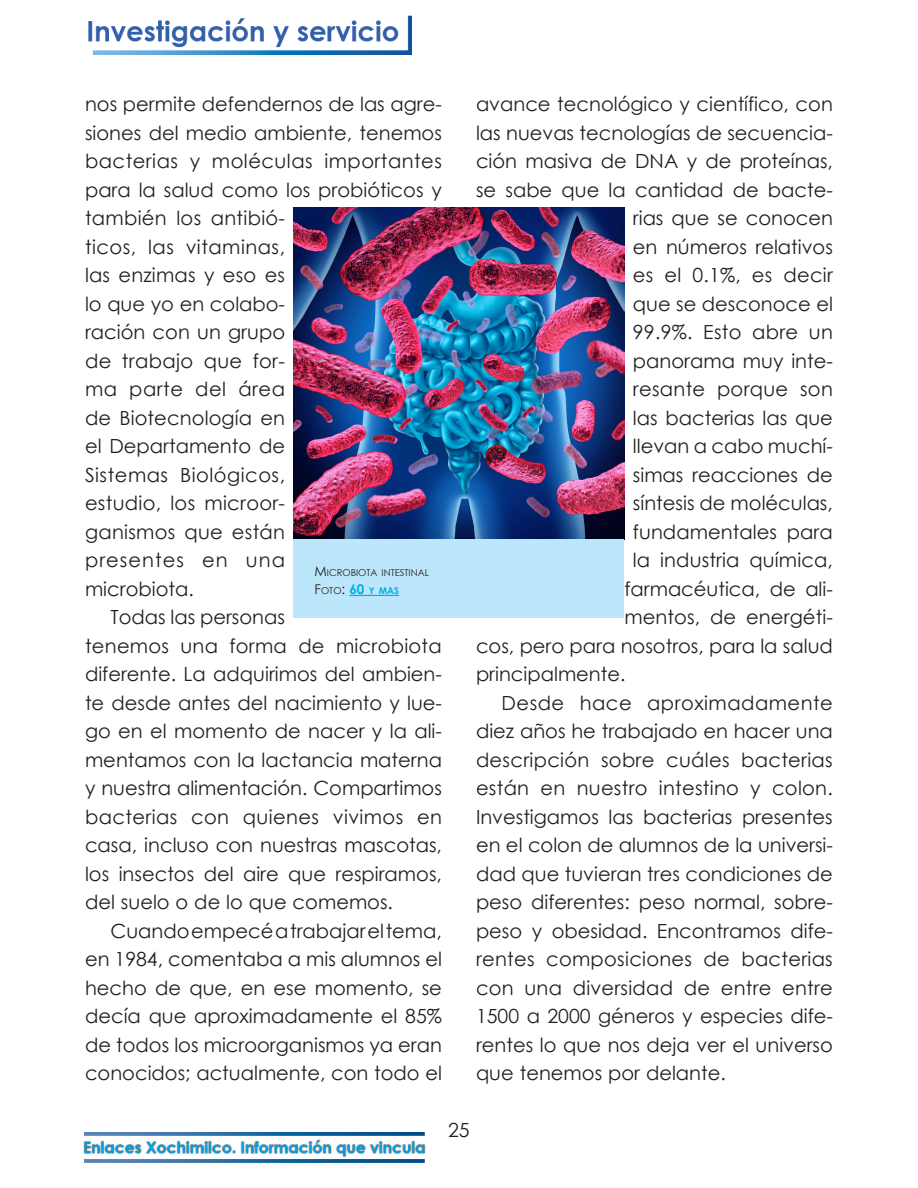
<style>
.page{position:relative;width:918px;height:1188px;background:#fff}
.page>*{position:absolute;margin:0;border:0;box-sizing:border-box;transform-origin:0 0}
.cuerpoArticulos{font:19.5px/28.5px "Century Gothic";color:#231f20;text-align:justify}
.cuerpoArticulos_sin{font:19.5px/28.5px "Century Gothic";letter-spacing:.01em;color:#231f20}
.pies_de_foto_2alinea{font:9.45px "Century Gothic";color:#231f20}
.pies_de_foto_2alinea-2{font:700 9.45px "Century Gothic";color:#00aeef}
.s1{font-size:13.5px}
.s2{font-weight:400;font-size:13.5px;color:#231f20}
.s3{font-weight:400;color:#231f20}
</style>
<div class="page">
<img style="left:88px;top:15px;width:323px;height:39px">
<img style="left:83px;top:1132px;width:343px;height:31px">
<img style="left:294px;top:208px;width:330px;height:332px">
<div style="left:294px;top:540px;width:330px;height:78px;background:#bce6fa"></div>
<hr style="left:349px;top:595px;width:50px;height:1px;background:#00aeef">
<p class="cuerpoArticulos_sin" style="left:85px;top:89px;width:359px">nos permite defendernos de las agre&shy;siones del medio ambiente, tenemos bacterias y moléculas importantes para la salud como los probióticos y también los antibió-<br>ticos, las vitaminas,<br>las enzimas y eso es<br>lo que yo en colabo-<br>ración con un grupo<br>de trabajo que for-<br>ma parte del área<br>de Biotecnología en<br>el Departamento de<br>Sistemas Biológicos,<br>estudio, los microor-<br>ganismos que están<br>presentes en una<br>microbiota.</p>
<p class="cuerpoArticulos" style="left:85px;top:602px;width:358px;text-align:left;text-indent:26px">Todas las personas<br>tenemos una forma de microbiota diferente. La adquirimos del ambien&shy;te desde antes del nacimiento y lue&shy;go en el momento de nacer y la ali&shy;mentamos con la lactancia materna y nuestra alimentación. Compartimos bacterias con quienes vivimos en casa, incluso con nuestras mascotas, los insectos del aire que respiramos, del suelo o de lo que comemos.</p>
<p class="cuerpoArticulos" style="left:85px;top:916px;width:358px;text-indent:26px">Cuando empecé a trabajar el tema, en 1984, comentaba a mis alumnos el hecho de que, en ese momento, se decía que aproximadamente el 85% de todos los microorganismos ya eran conocidos; actualmente, con todo el</p>
<p class="pies_de_foto_2alinea" style="left:315px;top:566px;width:116px"><span class="s1">M</span> ICROBIOTA INTESTINAL</p>
<p class="pies_de_foto_2alinea-2" style="left:315px;top:584px;width:86px"><span class="s2">F</span><span class="s3">OTO</span><span class="s2">:</span> <span class="s1">60</span> Y MAS</p>
<p class="cuerpoArticulos" style="left:476px;top:89px;width:358px">avance tecnológico y científico, con</p>
<p class="cuerpoArticulos" style="left:476px;top:118px;width:358px">las nuevas tecnologías de secuencia-</p>
<p class="cuerpoArticulos" style="left:476px;top:146px;width:358px">ción masiva de DNA y de proteínas,</p>
<p class="cuerpoArticulos" style="left:476px;top:175px;width:358px">se sabe que la cantidad de bacte-</p>
<p class="cuerpoArticulos" style="left:633px;top:203px;width:202px">rias que se conocen</p>
<p class="cuerpoArticulos" style="left:633px;top:232px;width:202px">en números relativos</p>
<p class="cuerpoArticulos" style="left:633px;top:260px;width:202px">es el 0.1%, es decir</p>
<p class="cuerpoArticulos" style="left:633px;top:289px;width:202px">que se desconoce el</p>
<p class="cuerpoArticulos" style="left:633px;top:317px;width:202px">99.9%. Esto abre un</p>
<p class="cuerpoArticulos" style="left:633px;top:346px;width:202px">panorama muy inte-</p>
<p class="cuerpoArticulos" style="left:633px;top:374px;width:201px">resante porque son</p>
<p class="cuerpoArticulos" style="left:633px;top:403px;width:202px">las bacterias las que</p>
<p class="cuerpoArticulos" style="left:633px;top:431px;width:202px">llevan a cabo muchí-</p>
<p class="cuerpoArticulos" style="left:633px;top:460px;width:202px">simas reacciones de</p>
<p class="cuerpoArticulos" style="left:633px;top:488px;width:202px">síntesis de moléculas,</p>
<p class="cuerpoArticulos" style="left:633px;top:517px;width:201px">fundamentales para</p>
<p class="cuerpoArticulos" style="left:633px;top:545px;width:202px">la industria química,</p>
<p class="cuerpoArticulos" style="left:624px;top:574px;width:210px">farmacéutica, de ali-</p>
<p class="cuerpoArticulos" style="left:624px;top:602px;width:210px">mentos, de energéti-</p>
<p class="cuerpoArticulos" style="left:476px;top:631px;width:358px">cos, pero para nosotros, para la salud</p>
<p class="cuerpoArticulos" style="left:476px;top:659px;width:151px">principalmente.</p>
<p class="cuerpoArticulos" style="left:476px;top:688px;width:358px;text-indent:26px">Desde hace aproximadamente diez años he trabajado en hacer una descripción sobre cuáles bacterias están en nuestro intestino y colon.<br>Investigamos las bacterias presentes en el colon de alumnos de la universi&shy;dad que tuvieran tres condiciones de peso diferentes: peso normal, sobre&shy;peso y obesidad. Encontramos dife&shy;rentes composiciones de bacterias con una diversidad de entre entre 1500 a 2000 géneros y especies dife&shy;rentes lo que nos deja ver el universo que tenemos por delante.</p>
<p class="cuerpoArticulos" style="left:448px;top:1115px;width:23px">25</p>
</div>
